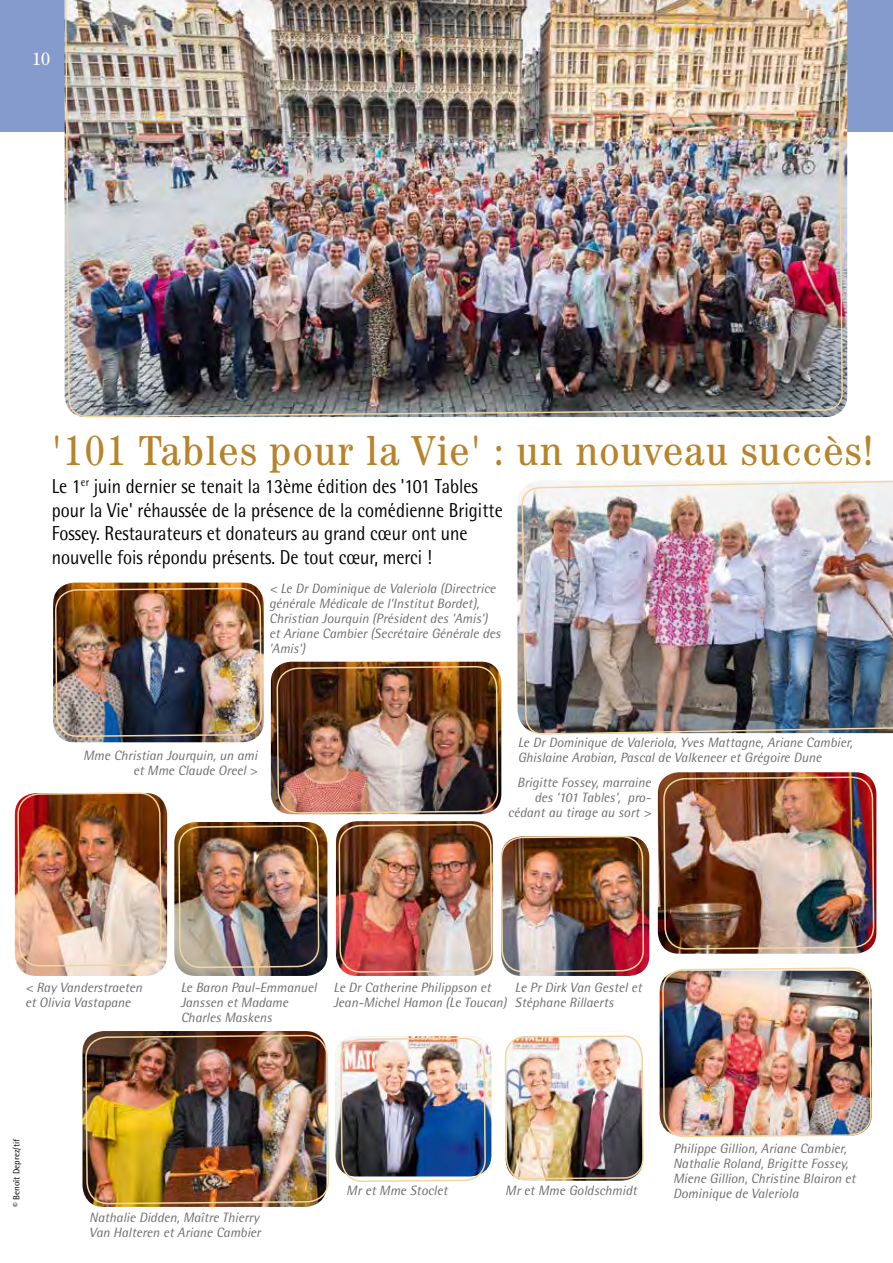
<style>
.page{position:relative;width:893px;height:1263px;background:#fff}
.page>*{position:absolute;margin:0;border:0;box-sizing:border-box;transform-origin:0 0}
.t1{font:condensed 42px "Century";letter-spacing:.03em;color:#b7842c;scale:1.08 1}
.t2{font:20.1px/23.5px "Rotis Semi Sans";color:#000;scale:.89 1}
.t3{font:18px "Century";color:#fff}
.t4{font:italic 13.5px/15px "Rotis Semi Sans";color:#6e6e6e}
.t5{font:9px "Rotis Semi Sans";color:#000}
</style>
<div class="page">
<div style="left:0;top:0;width:893px;height:132px;background:#859bcd"></div>
<svg style="left:643px;top:332px;width:250px;height:551px"></svg>
<img style="left:271px;top:732px;width:230px;height:82px">
<img style="left:509px;top:836px;width:140px;height:140px">
<img style="left:64px;top:0;width:780px;height:732px">
<img style="left:162px;top:588px;width:101px;height:148px">
<img style="left:505px;top:1035px;width:138px;height:144px">
<img style="left:174px;top:822px;width:153px;height:150px">
<img style="left:15px;top:800px;width:152px;height:176px">
<img style="left:82px;top:1031px;width:97px;height:176px">
<img style="left:86px;top:1035px;width:242px;height:169px">
<img style="left:501px;top:514px;width:142px;height:458px">
<img style="left:277px;top:344px;width:221px;height:469px">
<img style="left:18px;top:471px;width:144px;height:495px">
<img style="left:179px;top:825px;width:140px;height:382px">
<img style="left:664px;top:454px;width:211px;height:684px">
<img style="left:335px;top:1045px;width:4px;height:123px">
<img style="left:341px;top:716px;width:146px;height:99px">
<img style="left:663px;top:645px;width:208px;height:492px">
<img style="left:336px;top:821px;width:157px;height:145px">
<img style="left:339px;top:824px;width:153px;height:358px">
<h3 class="t3" style="left:32px;top:49px;width:19px">10</h3>
<h1 class="t1" style="left:52px;top:426px;width:762px">'101 Tables pour la Vie' : un nouveau succès!</h1>
<h2 class="t2" style="left:52px;top:474px;width:508px">Le 1<sup>er</sup> juin dernier se tenait la 13ème édition des '101 Tables pour la Vie' réhaussée de la présence de la comédienne Brigitte Fossey. Restaurateurs et donateurs au grand cœur ont une nouvelle fois répondu présents. De tout cœur, merci !</h2>
<p class="t4" style="left:269px;top:581px;width:233px">&lt; Le Dr Dominique de Valeriola (Directrice générale Médicale de l’Institut Bordet), Christian Jourquin (Président des 'Amis') et Ariane Cambier (Secrétaire Générale des 'Amis')</p>
<p class="t4" style="left:518px;top:734px;width:336px">Le Dr Dominique de Valeriola, Yves Mattagne, Ariane Cambier,</p>
<p class="t4" style="left:83px;top:747px;width:176px">Mme Christian Jourquin, un ami</p>
<p class="t4" style="left:518px;top:749px;width:305px">Ghislaine Arabian, Pascal de Valkeneer et Grégoire Dune</p>
<p class="t4" style="left:133px;top:762px;width:126px">et Mme Claude Oreel &gt;</p>
<p class="t4" style="left:508px;top:775px;width:144px;text-align:right">Brigitte Fossey, marraine des '101 Tables', pro&shy;cédant au tirage au sort &gt;</p>
<p class="t4" style="left:25px;top:979px;width:119px">&lt; Ray Vanderstraeten et Olivia Vastapane</p>
<p class="t4" style="left:334px;top:979px;width:174px">Le Dr Catherine Philippson et<br>Jean-Michel Hamon (Le Toucan)</p>
<p class="t4" style="left:181px;top:979px;width:137px">Le Baron Paul-Emmanuel<br>Janssen et Madame<br>Charles Maskens</p>
<p class="t4" style="left:515px;top:979px;width:128px">Le Pr Dirk Van Gestel et<br>Stéphane Rillaerts</p>
<p class="t5" style="left:11px;top:1206px;width:70px;rotate:-90deg">© Benoît Deprez/tif</p>
<p class="t4" style="left:89px;top:1210px;width:173px">Nathalie Didden, Maître Thierry<br>Van Halteren et Ariane Cambier</p>
<p class="t4" style="left:346px;top:1182px;width:103px">Mr et Mme Stoclet</p>
<p class="t4" style="left:505px;top:1182px;width:133px">Mr et Mme Goldschmidt</p>
<p class="t4" style="left:673px;top:1140px;width:184px">Philippe Gillion, Ariane Cambier,<br>Nathalie Roland, Brigitte Fossey,<br>Miene Gillion, Christine Blairon et<br>Dominique de Valeriola</p>
</div>
